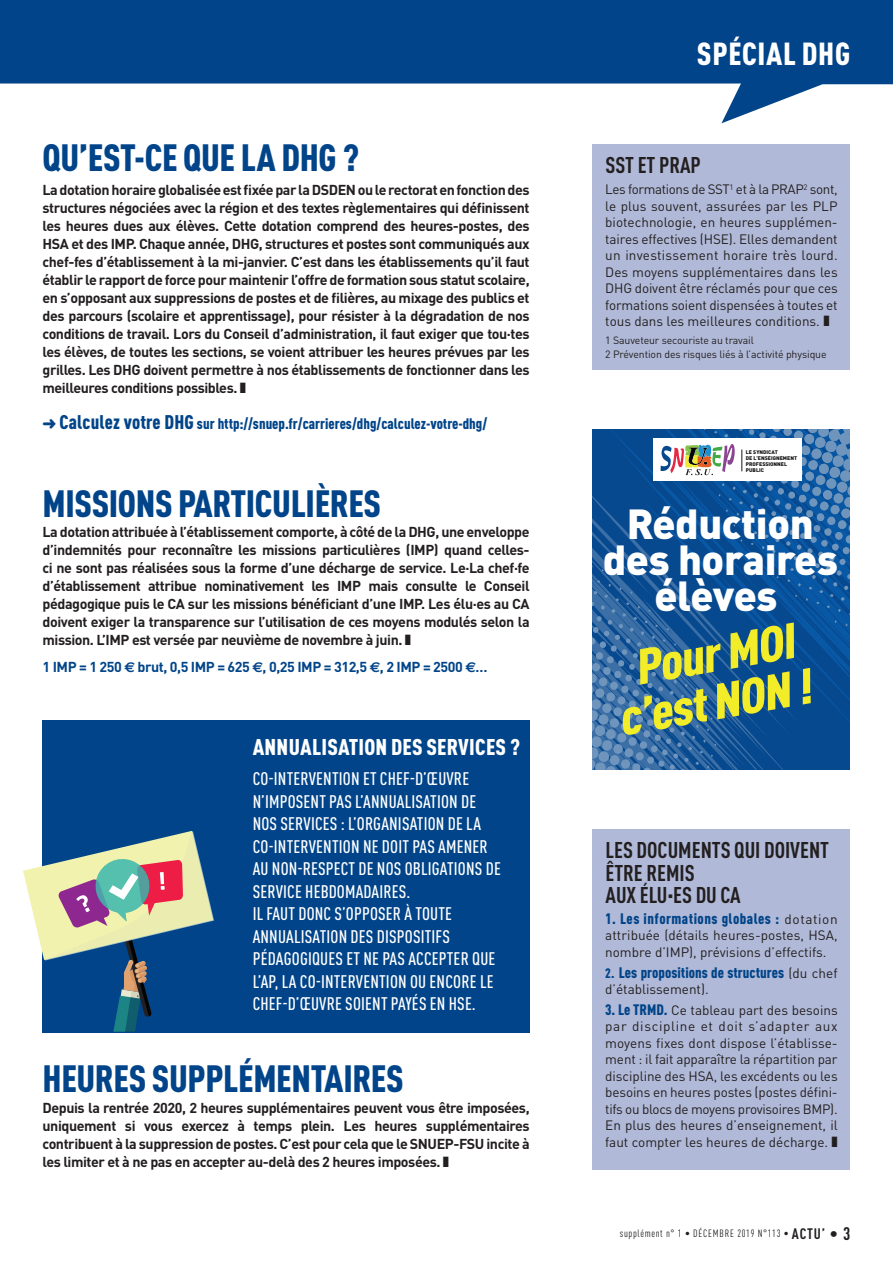
<style>
.page{position:relative;width:893px;height:1263px;background:#fff}
.page>*{position:absolute;margin:0;border:0;box-sizing:border-box;transform-origin:0 0}
.t1{font:italic 900 condensed 49.05px/47.4px "DIN Pro";color:#f3ec29;text-align:center;scale:1.09 1}
.t2{font:900 41.55px/36.2px "DIN Pro";letter-spacing:-.01em;color:#fff;text-align:center}
.t3{font:900 condensed 37.5px "DIN Pro";letter-spacing:-.01em;color:#014489}
.t4{font:900 condensed 31.5px "DIN Pro";letter-spacing:.02em;color:#fff}
.t5{font:700 condensed 22.5px/22.5px "DIN Pro";color:#231f20}
.t6{font:900 condensed 22.5px "DIN Pro";letter-spacing:.01em;color:#fff}
.t7{font:500 condensed 18px/22.5px "DIN Pro";letter-spacing:.01em;color:#fff}
.t8{font:900 condensed 15px "DIN Pro";letter-spacing:.005em;color:#014489}
.t9{font:900 condensed 15px "DIN Pro";letter-spacing:.03em;color:#014489}
.t10{font:700 14.25px/18px "DIN";letter-spacing:-.03em;color:#231f20;text-align:justify}
.t11{font:700 14.25px "DIN";letter-spacing:-.03em;color:#014489}
.t12{font:13.5px/16.5px "DIN Pro";color:#231f20;text-align:justify}
.t13{font:10.5px/13.5px "DIN";letter-spacing:-.01em;color:#231f20}
.t14{font:condensed 10.5px "DIN Pro";letter-spacing:.06em;color:#231f20}
.t15{font:900 5.25px/5.8px "DIN Pro";color:#171717}
.s1{font-size:19.5px}
.s2{font-family:"Euro Sans"}
.s3{font-weight:400;font-stretch:normal;font-size:13.5px;color:#231f20}
.s4{font-size:13.5px}
.s5{font-weight:900;font-stretch:condensed;font-size:15px;color:#014489}
.s6{font-weight:700;font-size:15px}
.s7{font-weight:700;font-size:18px}
</style>
<div class="page">
<svg style="left:0;top:0;width:893px;height:123px;fill:#014489"></svg>
<div style="left:592px;top:829px;width:258px;height:340px;background:#b0b9d7"></div>
<div style="left:592px;top:145px;width:258px;height:225px;background:#b0b9d7"></div>
<div style="left:43px;top:720px;width:487px;height:313px;background:#014489"></div>
<svg style="left:23px;top:831px;width:191px;height:201px"></svg>
<svg style="left:592px;top:430px;width:258px;height:340px;background:#2863a0"></svg>
<h3 class="t3" style="left:43px;top:129px;width:318px">QU’EST-CE QUE LA DHG ?</h3>
<p class="t10" style="left:43px;top:180px;width:489px">La dotation horaire globalisée est fixée par la DSDEN ou le rectorat en fonction des structures négociées avec la région et des textes règlementaires qui définissent les heures dues aux élèves. Cette dotation comprend des heures-postes, des HSA et des IMP. Chaque année, DHG, structures et postes sont communiqués aux chef-fes d’établissement à la mi-janvier. C’est dans les établissements qu’il faut établir le rapport de force pour maintenir l’offre de formation sous statut scolaire, en s’opposant aux suppressions de postes et de filières, au mixage des publics et des parcours (scolaire et apprentissage), pour résister à la dégradation de nos conditions de travail. Lors du Conseil d’administration, il faut exiger que tou·tes les élèves, de toutes les sections, se voient attribuer les heures prévues par les grilles. Les DHG doivent permettre à nos établissements de fonctionner dans les meilleures conditions possibles. ❚</p>
<p class="t8" style="left:43px;top:412px;width:446px">➜ <span class="s1">Calculez votre DHG</span> sur http://snuep.fr/carrieres/dhg/calculez-votre-dhg/</p>
<h3 class="t3" style="left:43px;top:474px;width:340px">MISSIONS PARTICULIÈRES</h3>
<p class="t10" style="left:43px;top:522px;width:489px">La dotation attribuée à l’établissement comporte, à côté de la DHG, une enveloppe d’indemnités pour reconnaître les missions particulières (IMP) quand celles&shy;ci ne sont pas réalisées sous la forme d’une décharge de service. Le·La chef·fe d’établissement attribue nominativement les IMP mais consulte le Conseil pédagogique puis le CA sur les missions bénéficiant d’une IMP. Les élu·es au CA doivent exiger la transparence sur l’utilisation de ces moyens modulés selon la mission. L’IMP est versée par neuvième de novembre à juin. ❚</p>
<p class="t11" style="left:43px;top:657px;width:447px">1 IMP = 1 250 <span class="s2">€</span> brut, 0,5 IMP = 625 <span class="s2">€</span>, 0,25 IMP = 312,5 <span class="s2">€</span>, 2 IMP = 2500 <span class="s2">€</span>…</p>
<h3 class="t6" style="left:253px;top:730px;width:269px">ANNUALISATION DES SERVICES ?</h3>
<p class="t7" style="left:253px;top:766px;width:250px">CO-INTERVENTION ET CHEF-D’ŒUVRE N’IMPOSENT PAS L’ANNUALISATION DE NOS SERVICES : L’ORGANISATION DE LA CO-INTERVENTION NE DOIT PAS AMENER AU NON-RESPECT DE NOS OBLIGATIONS DE SERVICE HEBDOMADAIRES.<br>IL FAUT DONC S’OPPOSER À TOUTE ANNUALISATION DES DISPOSITIFS PÉDAGOGIQUES ET NE PAS ACCEPTER QUE L’AP, LA CO-INTERVENTION OU ENCORE LE CHEF-D’ŒUVRE SOIENT PAYÉS EN HSE.</p>
<h3 class="t3" style="left:43px;top:1049px;width:363px">HEURES SUPPLÉMENTAIRES</h3>
<p class="t10" style="left:43px;top:1098px;width:489px">Depuis la rentrée 2020, 2 heures supplémentaires peuvent vous être imposées, uniquement si vous exercez à temps plein. Les heures supplémentaires contribuent à la suppression de postes. C’est pour cela que le SNUEP-FSU incite à les limiter et à ne pas en accepter au-delà des 2 heures imposées. ❚</p>
<h3 class="t4" style="left:697px;top:29px;width:155px">SPÉCIAL DHG</h3>
<h3 class="t5" style="left:605px;top:152px;width:97px">SST ET PRAP</h3>
<p class="t12" style="left:605px;top:180px;width:234px">Les formations de SST<sup>1</sup> et à la PRAP<sup>2</sup> sont, le plus souvent, assurées par les PLP biotechnologie, en heures supplémen&shy;taires effectives (HSE). Elles demandent un investissement horaire très lourd.<br>Des moyens supplémentaires dans les DHG doivent être réclamés pour que ces formations soient dispensées à toutes et tous dans les meilleures conditions. ❚</p>
<p class="t13" style="left:605px;top:333px;width:223px">1 Sauveteur secouriste au travail<br>2 Prévention des risques liés à l’activité physique</p>
<p class="t15" style="left:746px;top:449px;width:53px">LE SYNDICAT<br>DE L’ENSEIGNEMENT<br>PROFESSIONNEL<br>PUBLIC</p>
<h2 class="t2" style="left:603px;top:500px;width:237px">Réduction des horaires élèves</h2>
<h1 class="t1" style="left:605px;top:644px;width:180px;rotate:-10deg">Pour MOI c’est NON !</h1>
<h3 class="t5" style="left:605px;top:837px;width:225px">LES DOCUMENTS QUI DOIVENT<br>ÊTRE REMIS<br>AUX ÉLU·ES DU CA</h3>
<p class="t9" style="left:605px;top:907px;width:234px">1. Les informations globales : <span class="s3">dotation</span></p>
<p class="t12" style="left:605px;top:926px;width:234px">attribuée (détails heures-postes, HSA, nombre d’IMP), prévisions d’effectifs.</p>
<p class="t8" style="left:605px;top:960px;width:234px"><span class="s4">2.</span> Les propositions de structures <span class="s3">(du chef</span></p>
<p class="t12" style="left:605px;top:979px;width:105px">d’établissement).</p>
<p class="t12" style="left:605px;top:1000px;width:234px"><span class="s5">3. Le TRMD.</span> Ce tableau part des besoins par discipline et doit s’adapter aux moyens fixes dont dispose l’établisse&shy;ment : il fait apparaître la répartition par discipline des HSA, les excédents ou les besoins en heures postes (postes défini&shy;tifs ou blocs de moyens provisoires BMP).<br>En plus des heures d’enseignement, il faut compter les heures de décharge. ❚</p>
<p class="t14" style="left:620px;top:1226px;width:232px">supplément n° 1 • DÉCEMBRE 2019 N°113 • <span class="s6">ACTU’</span> <span class="s7">• 3</span></p>
</div>
